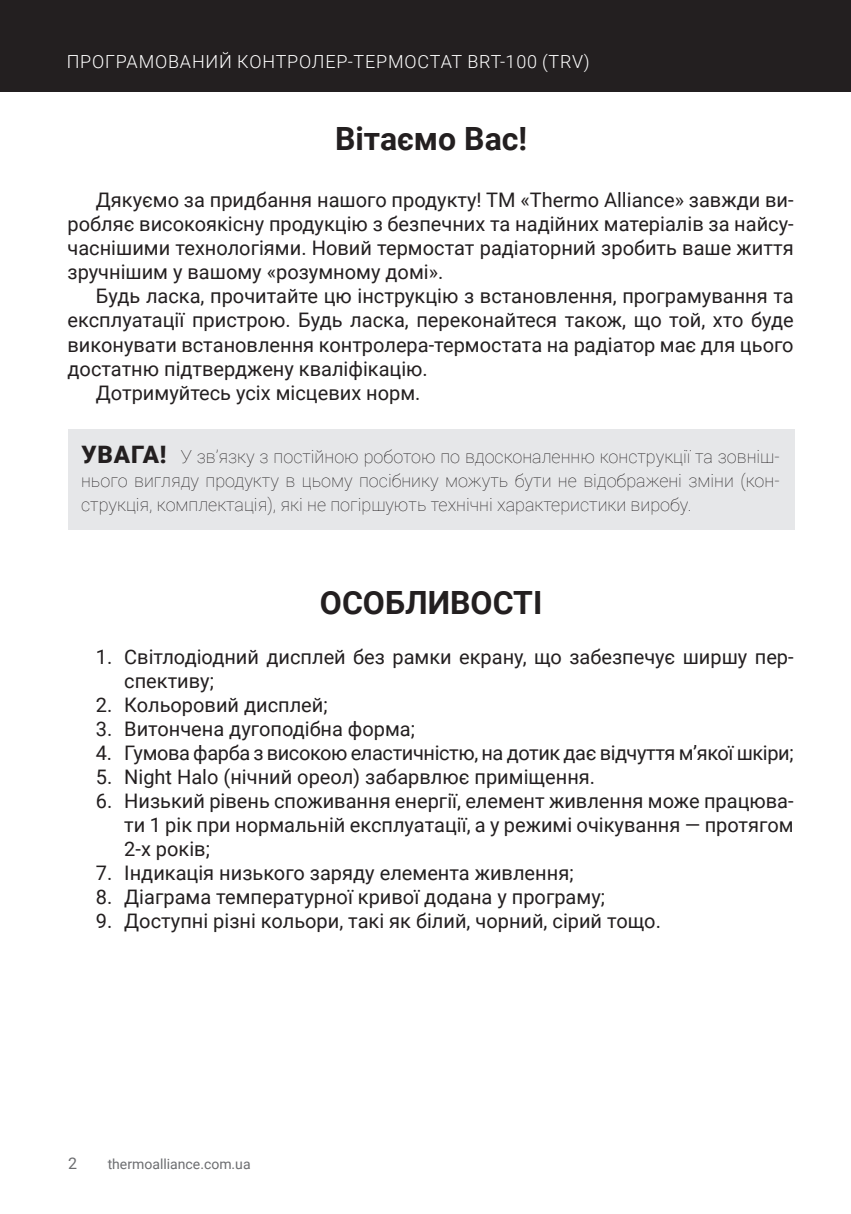
<style>
.page{position:relative;width:851px;height:1214px;background:#fff}
.page>*{position:absolute;margin:0;border:0;box-sizing:border-box;transform-origin:0 0}
.t1{font:700 32px "Roboto";color:#231f20}
.t2{font:20px/24px "Roboto";color:#231f20;text-align:justify}
.t3{font:20px "Roboto";letter-spacing:-.02em;color:#231f20}
.t4{font:100 18px/24px "Roboto";color:#231f20;text-align:justify}
.t5{font:300 18px "Roboto";letter-spacing:.045em;color:#fff}
.t6{font:16px "Roboto";color:#6c6d70}
.t7{font:14px "Roboto";color:#6c6d70}
.s1{font-weight:900;font-size:24px}
</style>
<div class="page">
<div style="left:0;top:0;width:850px;height:91px;background:#231f20"></div>
<div style="left:69px;top:429px;width:725px;height:101px;background:#e6e7e9"></div>
<p class="t5" style="left:67px;top:49px;width:524px">ПРОГРАМОВАНИЙ КОНТРОЛЕР-ТЕРМОСТАТ BRT-100 (TRV)</p>
<h1 class="t1" style="left:335px;top:116px;width:194px">Вітаємо Вас!</h1>
<p class="t2" style="left:68px;top:187px;width:727px;text-indent:28px">Дякуємо за придбання нашого продукту! ТМ «Thermo Alliance» завжди ви&shy;робляє високоякісну продукцію з безпечних та надійних матеріалів за найсу&shy;часнішими технологіями. Новий термостат радіаторний зробить ваше життя зручнішим у вашому «розумному домі».</p>
<p class="t2" style="left:96px;top:283px;width:699px">Будь ласка, прочитайте цю інструкцію з встановлення, програмування та</p>
<p class="t2" style="left:68px;top:307px;width:727px">експлуатації пристрою. Будь ласка, переконайтеся також, що той, хто буде</p>
<p class="t2" style="left:68px;top:331px;width:727px">виконувати встановлення контролера-термостата на радіатор має для цього</p>
<p class="t2" style="left:68px;top:355px;width:362px">достатню підтверджену кваліфікацію.</p>
<p class="t2" style="left:96px;top:379px;width:326px">Дотримуйтесь усіх місцевих норм.</p>
<p class="t4" style="left:81px;top:444px;width:700px"><span class="s1">УВАГА!</span> У зв’язку з постійною роботою по вдосконаленню конструкції та зовніш&shy;нього вигляду продукту в цьому посібнику можуть бути не відображені зміни (кон&shy;струкція, комплектація), які не погіршують технічні характеристики виробу.</p>
<h1 class="t1" style="left:320px;top:579px;width:224px">ОСОБЛИВОСТІ</h1>
<p class="t2" style="left:124px;top:643px;width:670px;text-indent:-28px">1. Світлодіодний дисплей без рамки екрану, що забезпечує ширшу пер&shy;спективу;</p>
<p class="t2" style="left:96px;top:691px;width:233px">2. Кольоровий дисплей;</p>
<p class="t2" style="left:96px;top:715px;width:320px">3. Витончена дугоподібна форма;</p>
<p class="t3" style="left:96px;top:738px;width:699px">4. Гумова фарба з високою еластичністю, на дотик дає відчуття м’якої шкіри;</p>
<p class="t2" style="left:96px;top:763px;width:500px">5. Night Halo (нічний ореол) забарвлює приміщення.</p>
<p class="t2" style="left:124px;top:787px;width:670px;text-indent:-28px">6. Низький рівень споживання енергії, елемент живлення може працюва&shy;ти 1 рік при нормальній експлуатації, а у режимі очікування — протягом 2-х років;</p>
<p class="t2" style="left:96px;top:859px;width:479px">7. Індикація низького заряду елемента живлення;</p>
<p class="t2" style="left:96px;top:883px;width:510px">8. Діаграма температурної кривої додана у програму;</p>
<p class="t2" style="left:96px;top:907px;width:566px">9. Доступні різні кольори, такі як білий, чорний, сірий тощо.</p>
<p class="t6" style="left:68px;top:1152px;width:10px">2</p>
<p class="t7" style="left:108px;top:1154px;width:144px">thermoalliance.com.ua</p>
</div>
